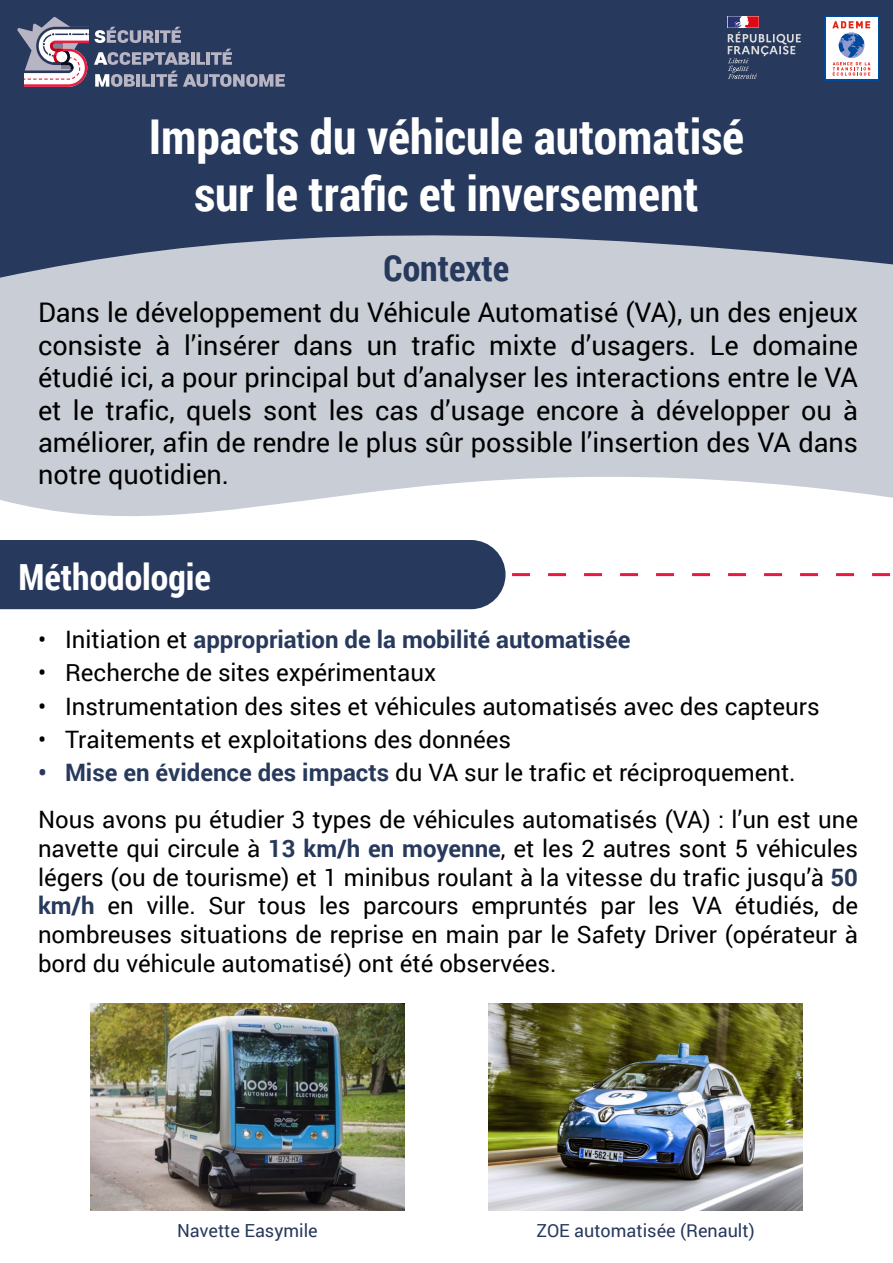
<style>
.page{position:relative;width:893px;height:1263px;background:#fff}
.page>*{position:absolute;margin:0;border:0;box-sizing:border-box;transform-origin:0 0}
.t1{font:700 48px/57.6px "Roboto Condensed";color:#fff;text-align:center}
.t2{font:700 36px "Roboto Condensed";color:#fff}
.t3{font:700 36px "Roboto Condensed";color:#27395c}
.t4{font:27px/32.4px "Roboto";color:#000;text-align:justify}
.t5{font:24px/28.8px "Roboto";color:#000}
.t6{font:700 24px "Roboto";color:#27395c}
.t7{font:18px "Roboto";color:#27395c}
.s1{font-weight:400;color:#000}
.s2{font-weight:700;color:#27395c}
</style>
<div class="page">
<svg style="left:0;top:278px;width:893px;height:238px;fill:#c9cdd5"></svg>
<svg style="left:0;top:0;width:893px;height:278px;fill:#27395c"></svg>
<svg style="left:728px;top:16px;width:73px;height:63px"></svg>
<div style="left:824px;top:16px;width:55px;height:64px;background:linear-gradient(to right,#fff,#fffefe)"></div>
<svg style="left:832px;top:21px;width:38px;height:55px"></svg>
<div style="left:0;top:540px;width:505px;height:69px;background:#27395c"></div>
<svg style="left:512px;top:573px;width:379px;height:3px"></svg>
<svg style="left:95px;top:27px;width:59px;height:16px"></svg>
<hr style="left:155px;top:30px;width:4px;height:13px;background:#b7b4c4">
<svg style="left:160px;top:27px;width:21px;height:16px"></svg>
<svg style="left:94px;top:52px;width:96px;height:13px"></svg>
<hr style="left:191px;top:52px;width:4px;height:13px;background:#b7b4c4">
<svg style="left:196px;top:52px;width:9px;height:13px"></svg>
<hr style="left:206px;top:52px;width:4px;height:13px;background:#b7b4c4">
<svg style="left:211px;top:49px;width:21px;height:16px"></svg>
<svg style="left:95px;top:74px;width:40px;height:13px"></svg>
<hr style="left:136px;top:74px;width:4px;height:13px;background:#b7b4c4">
<svg style="left:142px;top:71px;width:35px;height:16px"></svg>
<svg style="left:183px;top:74px;width:102px;height:13px"></svg>
<svg style="left:17px;top:17px;width:71px;height:70px"></svg>
<img style="left:90px;top:1004px;width:315px;height:206px">
<img style="left:488px;top:1004px;width:315px;height:206px">
<h1 class="t1" style="left:149px;top:106px;width:597px">Impacts du véhicule automatisé sur le trafic et inversement</h1>
<h2 class="t3" style="left:384px;top:242px;width:127px">Contexte</h2>
<p class="t4" style="left:38px;top:296px;width:821px">Dans le développement du Véhicule Automatisé (VA), un des enjeux consiste à l’insérer dans un trafic mixte d’usagers. Le domaine étudié ici, a pour principal but d’analyser les interactions entre le VA et le trafic, quels sont les cas d’usage encore à développer ou à améliorer, afin de rendre le plus sûr possible l’insertion des VA dans notre quotidien.</p>
<h2 class="t2" style="left:18px;top:552px;width:194px">Méthodologie</h2>
<p class="t6" style="left:38px;top:622px;width:594px"><span class="s1">• Initiation et</span> appropriation de la mobilité automatisée</p>
<p class="t5" style="left:38px;top:657px;width:400px">• Recherche de sites expérimentaux</p>
<p class="t5" style="left:38px;top:691px;width:783px">• Instrumentation des sites et véhicules automatisés avec des capteurs</p>
<p class="t5" style="left:38px;top:724px;width:474px">• Traitements et exploitations des données</p>
<p class="t5" style="left:38px;top:748px;width:821px;line-height:46.8px"><span class="s2">• Mise en évidence des impacts</span> du VA sur le trafic et réciproquement.<br>Nous avons pu étudier 3 types de véhicules automatisés (VA) : l’un est une</p>
<p class="t5" style="left:38px;top:833px;width:822px;text-align:justify">navette qui circule à <span class="s2">13 km/h en moyenne</span>, et les 2 autres sont 5 véhicules légers (ou de tourisme) et 1 minibus roulant à la vitesse du trafic jusqu’à <span class="s2">50 km/h</span> en ville. Sur tous les parcours empruntés par les VA étudiés, de nombreuses situations de reprise en main par le Safety Driver (opérateur à bord du véhicule automatisé) ont été observées.</p>
<p class="t7" style="left:177px;top:1218px;width:142px">Navette Easymile</p>
<p class="t7" style="left:536px;top:1218px;width:220px">ZOE automatisée (Renault)</p>
</div>
